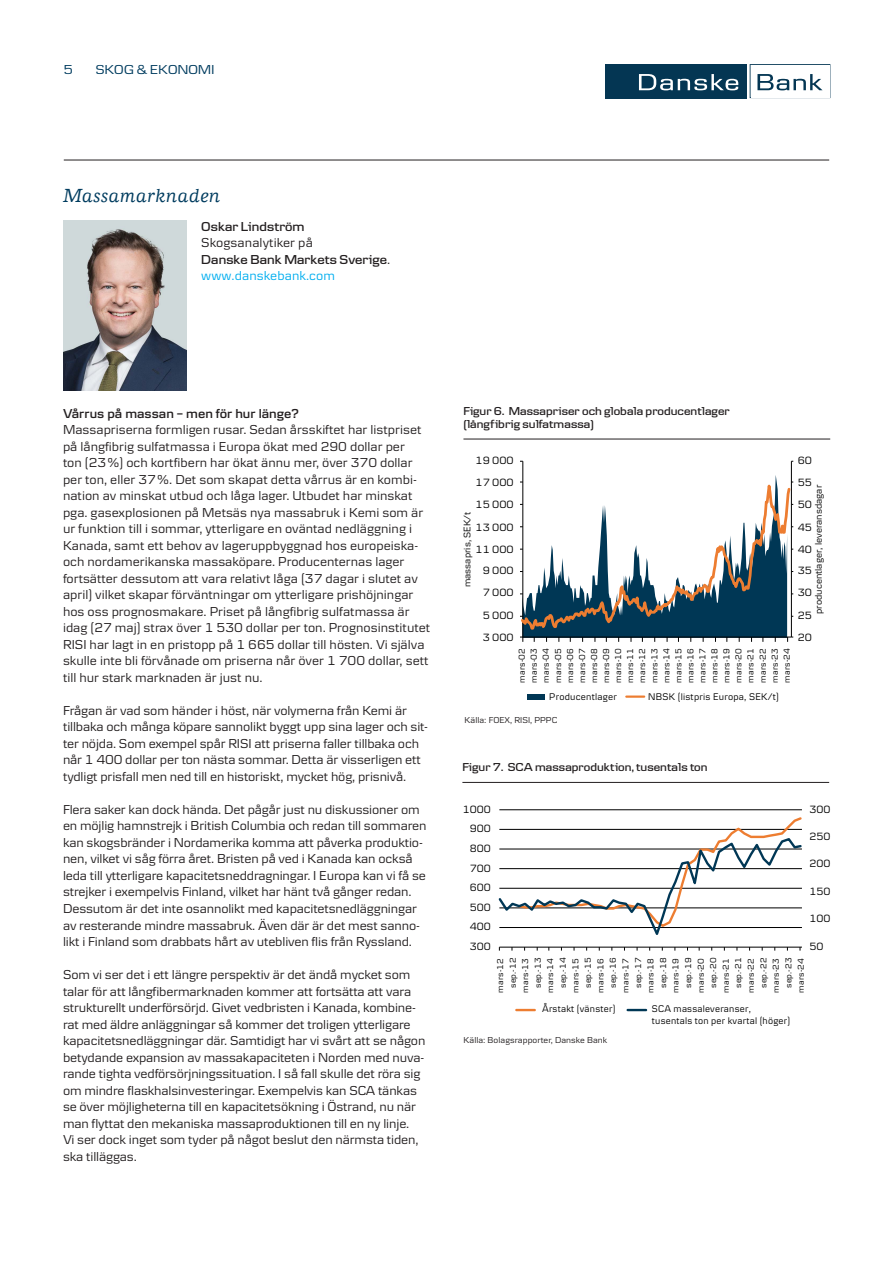
<style>
.page{position:relative;width:893px;height:1263px;background:#fff}
.page>*{position:absolute;margin:0;border:0;box-sizing:border-box;transform-origin:0 0}
.Brödtext{font:italic 500 19.5px "Danske Human";letter-spacing:.02em;color:#003c5f}
.t1{font:13.5px/16.5px "Danske Textv 2";letter-spacing:-.01em;color:#231f20}
.Brödtext-2{font:600 13.5px/16.5px "Danske Headline";letter-spacing:.005em;color:#231f20}
.t2{font:600 13.5px "Danske Textv 2";color:#231f20}
.Brödtext-3{font:13.5px "Danske Textv 2";letter-spacing:.005em;color:#00aeef}
.Brödtext-4{font:13.5px "Danske Headline";letter-spacing:.02em;color:#003c5f}
.t3{font:600 12px "Danske Headline";letter-spacing:.005em;color:#231f20}
.t4{font:10.95px "Danske Textv 2";color:#000}
.t5{font:10.05px/12.1px "Danske Textv 2";letter-spacing:.02em;color:#000;scale:.95 1}
.t6{font:10.05px "Danske Textv 2";color:#000}
.t7{font:10.05px "Danske Textv 2";letter-spacing:.02em;color:#000;scale:.96 1}
.t8{font:9px/12px "Danske Textv 2";letter-spacing:.015em;color:#000;text-align:justify}
.Brödtext-5{font:9px "Danske Textv 2";letter-spacing:.005em;color:#231f20}
.t9{font:8.85px/12.6px "Danske Textv 2";letter-spacing:.015em;color:#000;text-align:center}
.s1{font-family:"Danske Textv 2";font-weight:400}
</style>
<div class="page">
<hr style="left:64px;top:160px;width:765px;height:1px;background:#231f20">
<div style="left:605px;top:64px;width:141px;height:34px;background:#043653"></div>
<svg style="left:639px;top:74px;width:99px;height:16px"></svg>
<svg style="left:750px;top:64px;width:80px;height:34px"></svg>
<img style="left:63px;top:220px;width:123px;height:171px">
<div style="left:527px;top:694px;width:18px;height:5px;background:#003755"></div>
<hr style="left:626px;top:695px;width:18px;height:3px;background:#ed7d31">
<svg style="left:520px;top:461px;width:273px;height:181px"></svg>
<hr style="left:463px;top:439px;width:367px;height:1px;background:#231f20">
<hr style="left:499px;top:809px;width:303px;height:1px;background:#000">
<hr style="left:499px;top:947px;width:303px;height:1px;background:#000">
<svg style="left:498px;top:817px;width:304px;height:118px"></svg>
<svg style="left:516px;top:1009px;width:19px;height:2px"></svg>
<svg style="left:628px;top:1009px;width:18px;height:2px"></svg>
<hr style="left:462px;top:782px;width:367px;height:1px;background:#231f20">
<p class="Brödtext-4" style="left:64px;top:61px;width:11px">5</p>
<p class="Brödtext-4" style="left:96px;top:62px;width:120px">SKOG &amp; EKONOMI</p>
<p class="Brödtext" style="left:63px;top:185px;width:159px">Massamarknaden</p>
<p class="Brödtext-2" style="left:201px;top:218px;width:105px">Oskar Lindström</p>
<p class="Brödtext-2" style="left:201px;top:234px;width:190px"><span class="s1">Skogsanalytiker på<br></span>Danske Bank Markets Sverige<span class="s1">.</span></p>
<p class="Brödtext-3" style="left:201px;top:268px;width:135px">www.danskebank.com</p>
<p class="t2" style="left:63px;top:406px;width:237px">Vårrus på massan – men för hur länge?</p>
<p class="t1" style="left:63px;top:421px;width:369px">Massapriserna formligen rusar. Sedan årsskiftet har listpriset på långfibrig sulfatmassa i Europa ökat med 290 dollar per<br>ton (23%) och kortfibern har ökat ännu mer, över 370 dollar per ton, eller 37%. Det som skapat detta vårrus är en kombi&shy;nation av minskat utbud och låga lager. Utbudet har minskat pga. gasexplosionen på Metsäs nya massabruk i Kemi som är ur funktion till i sommar, ytterligare en oväntad nedläggning i Kanada, samt ett behov av lageruppbyggnad hos europeiska&shy;och nordamerikanska massaköpare. Producenternas lager fortsätter dessutom att vara relativt låga (37 dagar i slutet av april) vilket skapar förväntningar om ytterligare prishöjningar hos oss prognosmakare. Priset på långfibrig sulfatmassa är idag (27 maj) strax över 1 530 dollar per ton. Prognosinstitutet RISI har lagt in en pristopp på 1 665 dollar till hösten. Vi själva skulle inte bli förvånade om priserna når över 1 700 dollar, sett till hur stark marknaden är just nu.</p>
<p class="t1" style="left:63px;top:702px;width:366px">Frågan är vad som händer i höst, när volymerna från Kemi är tillbaka och många köpare sannolikt byggt upp sina lager och sit&shy;ter nöjda. Som exempel spår RISI att priserna faller tillbaka och når 1 400 dollar per ton nästa sommar. Detta är visserligen ett tydligt prisfall men ned till en historiskt, mycket hög, prisnivå.</p>
<p class="t1" style="left:63px;top:801px;width:365px">Flera saker kan dock hända. Det pågår just nu diskussioner om en möjlig hamnstrejk i British Columbia och redan till sommaren kan skogsbränder i Nordamerika komma att påverka produktio&shy;nen, vilket vi såg förra året. Bristen på ved i Kanada kan också leda till ytterligare kapacitetsneddragningar. I Europa kan vi få se strejker i exempelvis Finland, vilket har hänt två gånger redan.<br>Dessutom är det inte osannolikt med kapacitetsnedläggningar av resterande mindre massabruk. Även där är det mest sanno&shy;likt i Finland som drabbats hårt av utebliven flis från Ryssland.</p>
<p class="t1" style="left:63px;top:966px;width:364px">Som vi ser det i ett längre perspektiv är det ändå mycket som talar för att långfibermarknaden kommer att fortsätta att vara strukturellt underförsörjd. Givet vedbristen i Kanada, kombine&shy;rat med äldre anläggningar så kommer det troligen ytterligare kapacitetsnedläggningar där. Samtidigt har vi svårt att se någon betydande expansion av massakapaciteten i Norden med nuva&shy;rande tighta vedförsörjningssituation. I så fall skulle det röra sig om mindre flaskhalsinvesteringar. Exempelvis kan SCA tänkas se över möjligheterna till en kapacitetsökning i Östrand, nu när man flyttat den mekaniska massaproduktionen till en ny linje.<br>Vi ser dock inget som tyder på något beslut den närmsta tiden, ska tilläggas.</p>
<p class="t3" style="left:463px;top:404px;width:268px">Figur 6. Massapriser och globala producentlager</p>
<p class="t3" style="left:463px;top:417px;width:132px">(långfibrig sulfatmassa)</p>
<p class="t4" style="left:475px;top:454px;width:40px">19 000</p>
<p class="t4" style="left:475px;top:476px;width:40px">17 000</p>
<p class="t4" style="left:475px;top:498px;width:40px">15 000</p>
<p class="t6" style="left:461px;top:587px;width:77px;rotate:-90deg">massapris, SEK/t</p>
<p class="t4" style="left:475px;top:521px;width:40px">13 000</p>
<p class="t4" style="left:475px;top:543px;width:40px">11 000</p>
<p class="t4" style="left:483px;top:564px;width:33px">9 000</p>
<p class="t4" style="left:483px;top:586px;width:33px">7 000</p>
<p class="t4" style="left:483px;top:609px;width:33px">5 000</p>
<p class="t4" style="left:483px;top:631px;width:33px">3 000</p>
<p class="t8" style="left:516px;top:683px;width:36px;rotate:-90deg">mars-02 mars-03 mars-04 mars-05 mars-06 mars-07 mars-08 mars-09 mars-10 mars-11 mars-12 mars-13 mars-14 mars-15 mars-16 mars-17 mars-18 mars-19 mars-20 mars-21 mars-22 mars-23 mars-24</p>
<p class="t7" style="left:549px;top:691px;width:72px">Producentlager</p>
<p class="t7" style="left:648px;top:691px;width:137px">NBSK (listpris Europa, SEK/t)</p>
<p class="Brödtext-5" style="left:465px;top:715px;width:94px">Källa: FOEX, RISI, PPPC</p>
<p class="t4" style="left:798px;top:454px;width:16px">60</p>
<p class="t4" style="left:798px;top:476px;width:16px">55</p>
<p class="t6" style="left:813px;top:614px;width:131px;rotate:-90deg">producentlager, leveransdagar</p>
<p class="t4" style="left:798px;top:498px;width:16px">50</p>
<p class="t4" style="left:798px;top:521px;width:16px">45</p>
<p class="t4" style="left:798px;top:543px;width:16px">40</p>
<p class="t4" style="left:798px;top:564px;width:16px">35</p>
<p class="t4" style="left:798px;top:586px;width:16px">30</p>
<p class="t4" style="left:798px;top:609px;width:16px">25</p>
<p class="t4" style="left:798px;top:631px;width:16px">20</p>
<p class="t3" style="left:462px;top:760px;width:247px">Figur 7. SCA massaproduktion, tusentals ton</p>
<p class="t4" style="left:463px;top:803px;width:30px">1000</p>
<p class="t4" style="left:470px;top:822px;width:23px">900</p>
<p class="t4" style="left:470px;top:842px;width:23px">800</p>
<p class="t4" style="left:470px;top:862px;width:23px">700</p>
<p class="t4" style="left:470px;top:881px;width:23px">600</p>
<p class="t4" style="left:470px;top:901px;width:23px">500</p>
<p class="t4" style="left:470px;top:920px;width:23px">400</p>
<p class="t4" style="left:470px;top:940px;width:23px">300</p>
<p class="t4" style="left:809px;top:803px;width:23px">300</p>
<p class="t4" style="left:809px;top:830px;width:23px">250</p>
<p class="t4" style="left:809px;top:857px;width:23px">200</p>
<p class="t4" style="left:809px;top:885px;width:23px">150</p>
<p class="t4" style="left:809px;top:912px;width:23px">100</p>
<p class="t4" style="left:809px;top:940px;width:16px">50</p>
<p class="t9" style="left:494px;top:993px;width:37px;rotate:-90deg">mars-12 sep.-12 mars-13 sep.-13 mars-14 sep.-14 mars-15 sep.-15 mars-16 sep.-16 mars-17 sep.-17 mars-18 sep.-18 mars-19 sep.-19 mars-20 sep.-20 mars-21 sep.-21 mars-22 sep.-22 mars-23 sep.-23 mars-24</p>
<p class="t5" style="left:542px;top:1003px;width:79px">Årstakt (vänster)</p>
<p class="t5" style="left:652px;top:1003px;width:147px">SCA massaleveranser, tusentals ton per kvartal (höger)</p>
<p class="Brödtext-5" style="left:463px;top:1035px;width:145px">Källa: Bolagsrapporter, Danske Bank</p>
</div>
